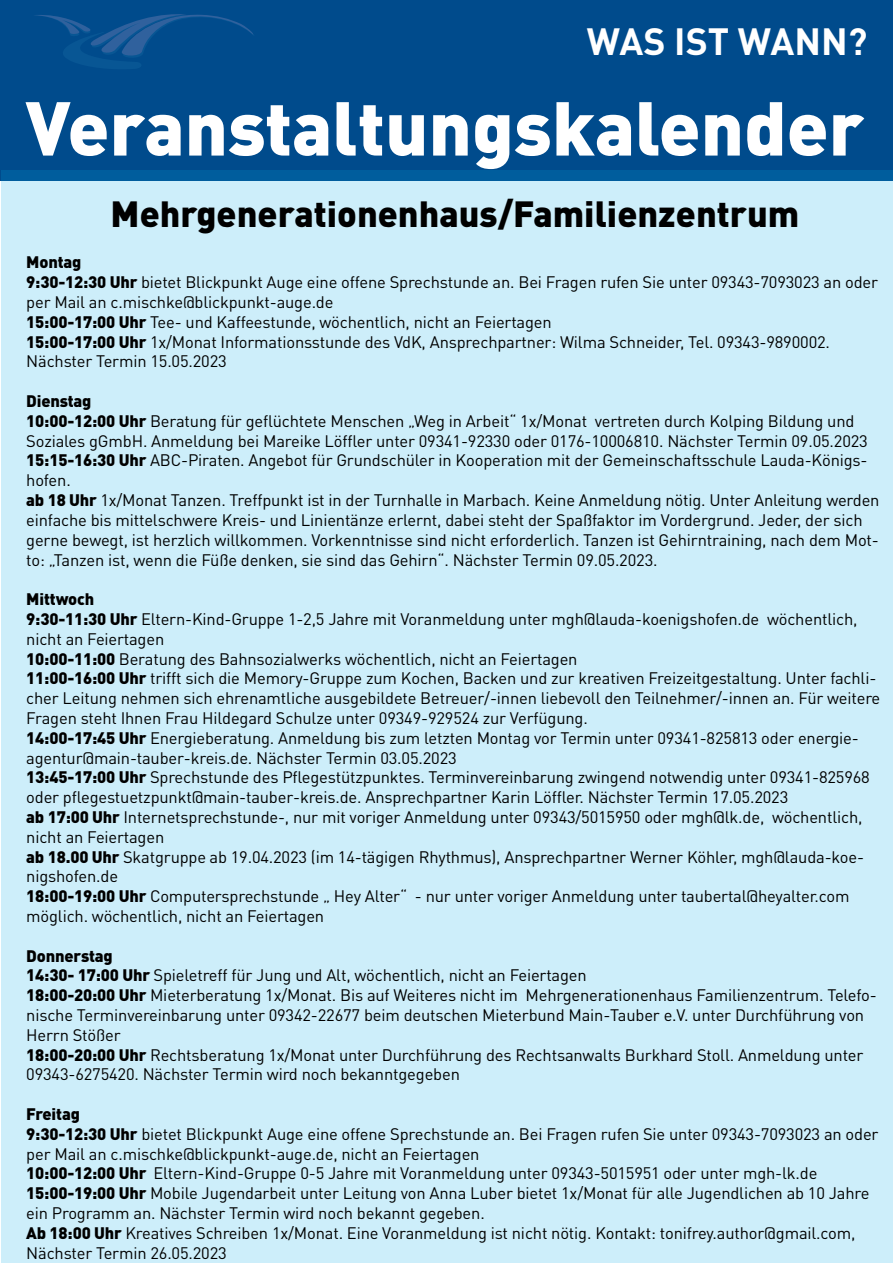
<style>
.page{position:relative;width:893px;height:1263px;background:#fff}
.page>*{position:absolute;margin:0;border:0;box-sizing:border-box;transform-origin:0 0}
.t1{font:900 75px "DIN Pro";color:#fff}
.t2{font:700 37.5px "DIN Pro";color:#fff}
.t3{font:900 36px "DIN Pro";color:#000}
.t4{font:16.5px/19.8px "DIN Pro";letter-spacing:-.01em;color:#000}
.s1{font-weight:900}
</style>
<div class="page">
<div style="left:0;top:0;width:893px;height:180px;background:#004b8c"></div>
<svg style="left:35px;top:14px;width:219px;height:55px"></svg>
<div style="left:1px;top:170px;width:891px;height:1093px;background:#cdeefa"></div>
<h2 class="t2" style="left:587px;top:15px;width:282px">WAS IST WANN?</h2>
<h1 class="t1" style="left:26px;top:77px;width:840px">Veranstaltungskalender</h1>
<h3 class="t3" style="left:111px;top:190px;width:690px">Mehrgenerationenhaus/Familienzentrum</h3>
<p class="t4" style="left:26px;top:252px;width:853px"><span class="s1">Montag<br>9:30-12:30 Uhr</span> bietet Blickpunkt Auge eine offene Sprechstunde an. Bei Fragen rufen Sie unter 09343-7093023 an oder per Mail an c.mischke@blickpunkt-auge.de<br><span class="s1">15:00-17:00 Uhr</span> Tee- und Kaffeestunde, wöchentlich, nicht an Feiertagen<br><span class="s1">15:00-17:00 Uhr</span> 1x/Monat Informationsstunde des VdK, Ansprechpartner: Wilma Schneider, Tel. 09343-9890002.<br>Nächster Termin 15.05.2023</p>
<p class="t4" style="left:26px;top:390px;width:855px"><span class="s1">Dienstag<br>10:00-12:00 Uhr</span> Beratung für geflüchtete Menschen „Weg in Arbeit“ 1x/Monat vertreten durch Kolping Bildung und Soziales gGmbH. Anmeldung bei Mareike Löffler unter 09341-92330 oder 0176-10006810. Nächster Termin 09.05.2023<br><span class="s1">15:15-16:30 Uhr</span> ABC-Piraten. Angebot für Grundschüler in Kooperation mit der Gemeinschaftsschule Lauda-Königs&shy;hofen.<br><span class="s1">ab 18 Uhr</span> 1x/Monat Tanzen. Treffpunkt ist in der Turnhalle in Marbach. Keine Anmeldung nötig. Unter Anleitung werden einfache bis mittelschwere Kreis- und Linientänze erlernt, dabei steht der Spaßfaktor im Vordergrund. Jeder, der sich gerne bewegt, ist herzlich willkommen. Vorkenntnisse sind nicht erforderlich. Tanzen ist Gehirntraining, nach dem Mot&shy;to: „Tanzen ist, wenn die Füße denken, sie sind das Gehirn“. Nächster Termin 09.05.2023.</p>
<p class="t4" style="left:26px;top:588px;width:855px"><span class="s1">Mittwoch<br>9:30-11:30 Uhr</span> Eltern-Kind-Gruppe 1-2,5 Jahre mit Voranmeldung unter mgh@lauda-koenigshofen.de wöchentlich, nicht an Feiertagen<br><span class="s1">10:00-11:00</span> Beratung des Bahnsozialwerks wöchentlich, nicht an Feiertagen<br><span class="s1">11:00-16:00 Uhr</span> trifft sich die Memory-Gruppe zum Kochen, Backen und zur kreativen Freizeitgestaltung. Unter fachli&shy;cher Leitung nehmen sich ehrenamtliche ausgebildete Betreuer/-innen liebevoll den Teilnehmer/-innen an. Für weitere Fragen steht Ihnen Frau Hildegard Schulze unter 09349-929524 zur Verfügung.<br><span class="s1">14:00-17:45 Uhr</span> Energieberatung. Anmeldung bis zum letzten Montag vor Termin unter 09341-825813 oder energie&shy;agentur@main-tauber-kreis.de. Nächster Termin 03.05.2023<br><span class="s1">13:45-17:00 Uhr</span> Sprechstunde des Pflegestützpunktes. Terminvereinbarung zwingend notwendig unter 09341-825968 oder pflegestuetzpunkt@main-tauber-kreis.de. Ansprechpartner Karin Löffler. Nächster Termin 17.05.2023<br><span class="s1">ab 17:00 Uhr</span> Internetsprechstunde-, nur mit voriger Anmeldung unter 09343/5015950 oder mgh@lk.de, wöchentlich, nicht an Feiertagen<br><span class="s1">ab 18.00 Uhr</span> Skatgruppe ab 19.04.2023 (im 14-tägigen Rhythmus), Ansprechpartner Werner Köhler, mgh@lauda-koe&shy;nigshofen.de<br><span class="s1">18:00-19:00 Uhr</span> Computersprechstunde „ Hey Alter“ - nur unter voriger Anmeldung unter taubertal@heyalter.com möglich. wöchentlich, nicht an Feiertagen</p>
<p class="t4" style="left:26px;top:945px;width:852px"><span class="s1">Donnerstag<br>14:30- 17:00 Uhr</span> Spieletreff für Jung und Alt, wöchentlich, nicht an Feiertagen<br><span class="s1">18:00-20:00 Uhr</span> Mieterberatung 1x/Monat. Bis auf Weiteres nicht im Mehrgenerationenhaus Familienzentrum. Telefo&shy;nische Terminvereinbarung unter 09342-22677 beim deutschen Mieterbund Main-Tauber e.V. unter Durchführung von Herrn Stößer<br><span class="s1">18:00-20:00 Uhr</span> Rechtsberatung 1x/Monat unter Durchführung des Rechtsanwalts Burkhard Stoll. Anmeldung unter 09343-6275420. Nächster Termin wird noch bekanntgegeben</p>
<p class="t4" style="left:26px;top:1103px;width:854px"><span class="s1">Freitag<br>9:30-12:30 Uhr</span> bietet Blickpunkt Auge eine offene Sprechstunde an. Bei Fragen rufen Sie unter 09343-7093023 an oder per Mail an c.mischke@blickpunkt-auge.de, nicht an Feiertagen<br><span class="s1">10:00-12:00 Uhr</span> Eltern-Kind-Gruppe 0-5 Jahre mit Voranmeldung unter 09343-5015951 oder unter mgh-lk.de <span class="s1">15:00-19:00 Uhr</span> Mobile Jugendarbeit unter Leitung von Anna Luber bietet 1x/Monat für alle Jugendlichen ab 10 Jahre ein Programm an. Nächster Termin wird noch bekannt gegeben.<br><span class="s1">Ab 18:00 Uhr</span> Kreatives Schreiben 1x/Monat. Eine Voranmeldung ist nicht nötig. Kontakt: tonifrey.author@gmail.com, Nächster Termin 26.05.2023</p>
</div>
